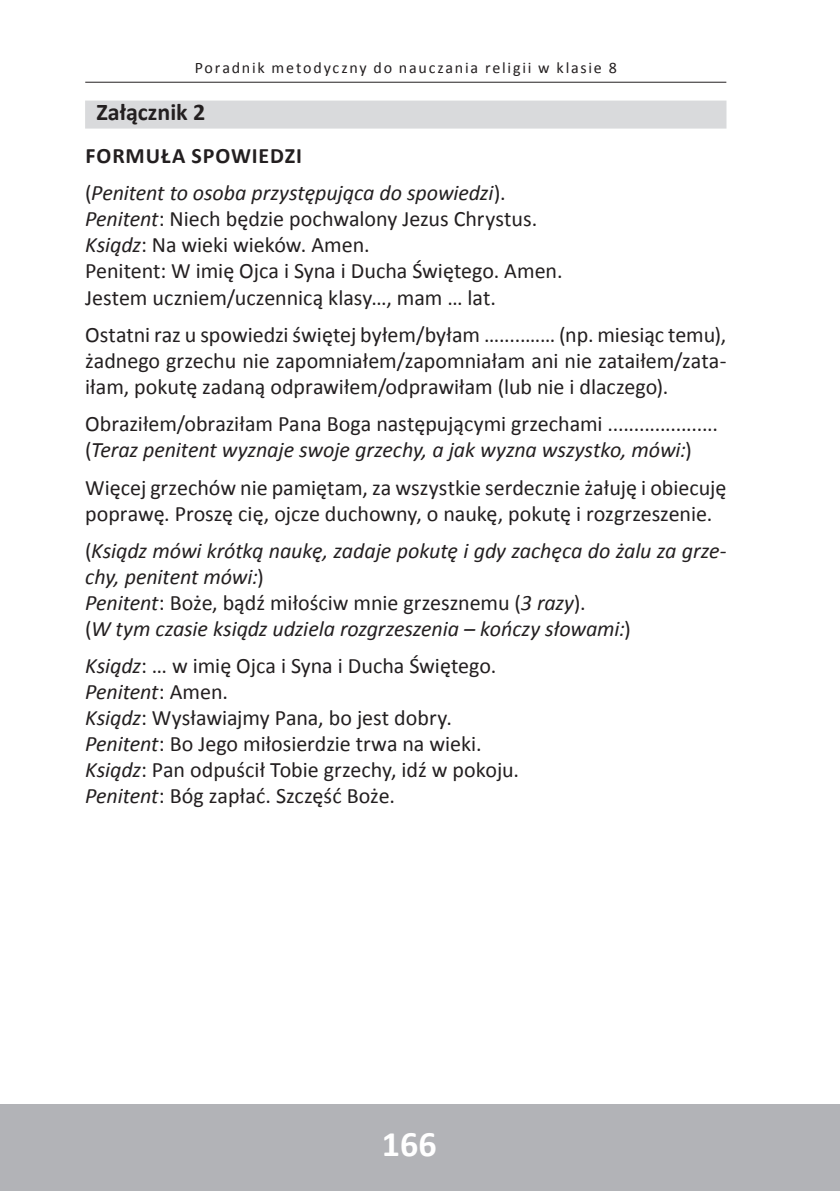
<style>
.page{position:relative;width:840px;height:1191px;background:#fff}
.page>*{position:absolute;margin:0;border:0;box-sizing:border-box;transform-origin:0 0}
.t1{font:700 36px "Calibri";color:#fff}
.t2{font:700 24px "Calibri";color:#231f20}
.t3{font:22px/26px "Calibri";color:#231f20}
.t4{font:italic 22px/26px "Calibri";letter-spacing:-.005em;color:#231f20}
.t5{font:16px "Calibri";letter-spacing:.11em;color:#231f20}
.s1{font-weight:700;font-style:normal}
.s2{font-style:normal}
.s3{font-style:italic}
</style>
<div class="page">
<div style="left:0;top:1104px;width:839px;height:87px;background:#b2b3b7"></div>
<hr style="left:85px;top:82px;width:641px;height:1px;background:#231f20">
<div style="left:85px;top:101px;width:641px;height:28px;background:#d9dadc"></div>
<p class="t5" style="left:194px;top:58px;width:423px">Poradnik metodyczny do nauczania religii w klasie 8</p>
<p class="t2" style="left:96px;top:97px;width:110px">Załącznik 2</p>
<p class="t4" style="left:85px;top:136px;width:422px;line-height:37.4px"><span class="s1">FOrMUŁA SPOWIEDZI<br></span><span class="s2">(</span>Penitent to osoba przystępująca do spowiedzi<span class="s2">).</span></p>
<p class="t3" style="left:85px;top:206px;width:479px"><span class="s3">Penitent</span>: Niech będzie pochwalony Jezus Chrystus.<br><span class="s3">Ksiądz</span>: Na wieki wieków. Amen.<br>Penitent: W imię Ojca i Syna i Ducha Świętego. Amen.<br>Jestem uczniem/uczennicą klasy…, mam … lat.</p>
<p class="t3" style="left:85px;top:321px;width:642px;text-align:justify">Ostatni raz u spowiedzi świętej byłem/byłam ….....…… (np. miesiąc temu), żadnego grzechu nie zapomniałem/zapomniałam ani nie zataiłem/zata&shy;iłam, pokutę zadaną odprawiłem/odprawiłam (lub nie i dlaczego).</p>
<p class="t3" style="left:85px;top:411px;width:634px">Obraziłem/obraziłam Pana Boga następującymi grzechami ..................... (<span class="s3">Teraz penitent wyznaje swoje grzechy, a jak wyzna wszystko, mówi:</span>)</p>
<p class="t3" style="left:85px;top:474px;width:642px">Więcej grzechów nie pamiętam, za wszystkie serdecznie żałuję i obiecuję poprawę. Proszę cię, ojcze duchowny, o naukę, pokutę i rozgrzeszenie.</p>
<p class="t4" style="left:85px;top:537px;width:642px"><span class="s2">(</span>Ksiądz mówi krótką naukę, zadaje pokutę i gdy zachęca do żalu za grze&shy;chy, penitent mówi:<span class="s2">)<br></span>Penitent<span class="s2">: Boże, bądź miłościw mnie grzesznemu (</span>3 razy<span class="s2">).<br>(</span>W tym czasie ksiądz udziela rozgrzeszenia – kończy słowami:<span class="s2">)</span></p>
<p class="t3" style="left:85px;top:653px;width:435px"><span class="s3">Ksiądz</span>: … w imię Ojca i Syna i Ducha Świętego.<br><span class="s3">Penitent</span>: Amen.<br><span class="s3">Ksiądz</span>: Wysławiajmy Pana, bo jest dobry.<br><span class="s3">Penitent</span>: Bo Jego miłosierdzie trwa na wieki.<br><span class="s3">Ksiądz</span>: Pan odpuścił Tobie grzechy, idź w pokoju.<br><span class="s3">Penitent</span>: Bóg zapłać. Szczęść Boże.</p>
<h1 class="t1" style="left:382px;top:1120px;width:56px">166</h1>
</div>
